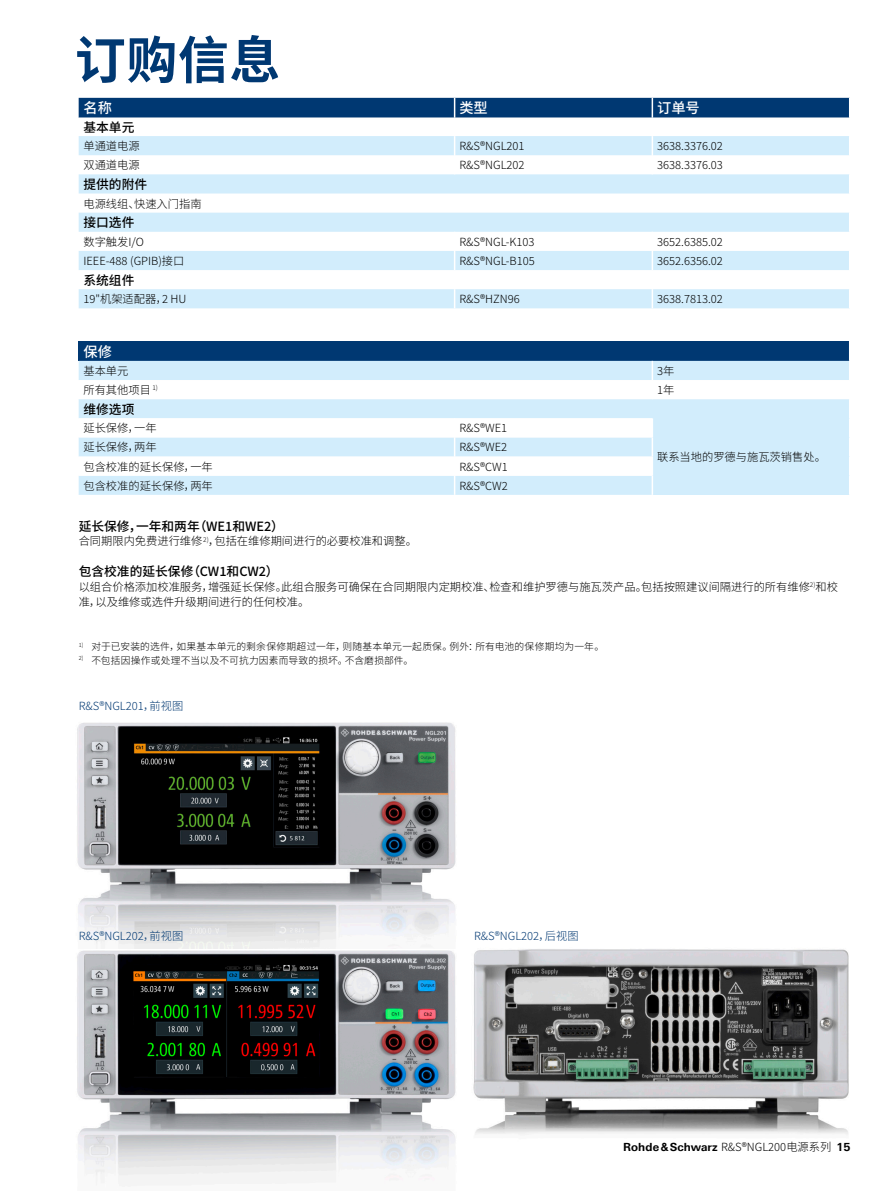
<style>
.page{position:relative;width:893px;height:1191px;background:#fff}
.page>*{position:absolute;margin:0;border:0;box-sizing:border-box;transform-origin:0 0}
.Seiten_Headline_34Pt{font:700 51px "Source Han Sans SC";color:#003872}
.Tabellenueberschrift{font:500 14.25px "Source Han Sans SC";color:#fff}
.Tabellefett{font:500 12.75px "Source Han Sans SC";color:#000}
.Tabelletext{font:300 11.25px/14.7px "Source Han Sans SC";color:#000}
.Bildunterschrift{font:300 11.25px "Source Han Sans SC";color:#003872}
.t1{font:700 11.25px "Linotype Univers 630";color:#000}
.Fussnote{font:300 9.75px "Source Han Sans SC";letter-spacing:.02em;color:#000}
.s1{font-family:"Source Han Sans SC";font-weight:300}
</style>
<div class="page">
<img style="left:77px;top:722px;width:379px;height:227px">
<img style="left:77px;top:950px;width:379px;height:237px">
<img style="left:473px;top:949px;width:376px;height:186px">
<svg style="left:79px;top:98px;width:771px;height:210px"></svg>
<div style="left:79px;top:341px;width:771px;height:20px;background:#003872"></div>
<div style="left:79px;top:361px;width:770px;height:134px;background:#d2edfc"></div>
<svg style="left:79px;top:380px;width:770px;height:96px"></svg>
<div style="left:652px;top:418px;width:198px;height:77px;background:#d2edfc"></div>
<svg style="left:652px;top:361px;width:1px;height:38px"></svg>
<svg style="left:454px;top:418px;width:1px;height:77px"></svg>
<svg style="left:652px;top:418px;width:1px;height:77px"></svg>
<svg style="left:849px;top:341px;width:1px;height:154px"></svg>
<p class="Seiten_Headline_34Pt" style="left:75px;top:31px;width:207px">订购信息</p>
<p class="Tabellenueberschrift" style="left:83px;top:100px;width:30px">名称</p>
<p class="Tabellenueberschrift" style="left:459px;top:100px;width:30px">类型</p>
<p class="Tabellenueberschrift" style="left:657px;top:100px;width:44px">订单号</p>
<p class="Tabellefett" style="left:83px;top:120px;width:52px">基本单元</p>
<p class="Tabelletext" style="left:83px;top:139px;width:58px">单通道电源</p>
<p class="Tabelletext" style="left:459px;top:139px;width:67px">R&amp;S®NGL201</p>
<p class="Tabelletext" style="left:657px;top:139px;width:67px">3638.3376.02</p>
<p class="Tabelletext" style="left:83px;top:158px;width:58px">双通道电源</p>
<p class="Tabelletext" style="left:459px;top:158px;width:67px">R&amp;S®NGL202</p>
<p class="Tabelletext" style="left:657px;top:158px;width:67px">3638.3376.03</p>
<p class="Tabellefett" style="left:83px;top:177px;width:65px">提供的附件</p>
<p class="Tabelletext" style="left:83px;top:196px;width:120px">电源线组、快速入门指南</p>
<p class="Tabellefett" style="left:83px;top:215px;width:52px">接口选件</p>
<p class="Tabelletext" style="left:83px;top:235px;width:62px">数字触发I/O</p>
<p class="Tabelletext" style="left:459px;top:235px;width:77px">R&amp;S®NGL-K103</p>
<p class="Tabelletext" style="left:657px;top:235px;width:67px">3652.6385.02</p>
<p class="Tabelletext" style="left:83px;top:254px;width:103px">IEEE-488 (GPIB)接口</p>
<p class="Tabelletext" style="left:459px;top:254px;width:77px">R&amp;S®NGL-B105</p>
<p class="Tabelletext" style="left:657px;top:254px;width:67px">3652.6356.02</p>
<p class="Tabellefett" style="left:83px;top:273px;width:52px">系统组件</p>
<p class="Tabelletext" style="left:83px;top:292px;width:105px">19"机架适配器，2 HU</p>
<p class="Tabelletext" style="left:459px;top:292px;width:62px">R&amp;S®HZN96</p>
<p class="Tabelletext" style="left:657px;top:292px;width:67px">3638.7813.02</p>
<p class="Tabellenueberschrift" style="left:83px;top:343px;width:30px">保修</p>
<p class="Tabelletext" style="left:83px;top:364px;width:46px">基本单元</p>
<p class="Tabelletext" style="left:657px;top:364px;width:19px">3年</p>
<p class="Tabelletext" style="left:83px;top:383px;width:76px">所有其他项目 <sup>1)</sup></p>
<p class="Tabelletext" style="left:657px;top:383px;width:19px">1年</p>
<p class="Tabellefett" style="left:83px;top:402px;width:52px">维修选项</p>
<p class="Tabelletext" style="left:83px;top:421px;width:75px">延长保修，一年</p>
<p class="Tabelletext" style="left:459px;top:421px;width:49px">R&amp;S®WE1</p>
<p class="Tabelletext" style="left:657px;top:450px;width:170px">联系当地的罗德与施瓦茨销售处。</p>
<p class="Tabelletext" style="left:83px;top:440px;width:75px">延长保修，两年</p>
<p class="Tabelletext" style="left:459px;top:440px;width:49px">R&amp;S®WE2</p>
<p class="Tabelletext" style="left:83px;top:459px;width:131px">包含校准的延长保修，一年</p>
<p class="Tabelletext" style="left:459px;top:459px;width:50px">R&amp;S®CW1</p>
<p class="Tabelletext" style="left:83px;top:478px;width:131px">包含校准的延长保修，两年</p>
<p class="Tabelletext" style="left:459px;top:478px;width:50px">R&amp;S®CW2</p>
<p class="Tabellefett" style="left:79px;top:519px;width:207px">延长保修，一年和两年（WE1和WE2）</p>
<p class="Tabelletext" style="left:79px;top:534px;width:340px">合同期限内免费进行维修<sup>2)</sup>，包括在维修期间进行的必要校准和调整。</p>
<p class="Tabellefett" style="left:79px;top:564px;width:201px">包含校准的延长保修（CW1和CW2）</p>
<p class="Tabelletext" style="left:79px;top:580px;width:761px">以组合价格添加校准服务，增强延长保修。此组合服务可确保在合同期限内定期校准、检查和维护罗德与施瓦茨产品。包括按照建议间隔进行的所有维修<sup>2)</sup>和校准，以及维修或选件升级期间进行的任何校准。</p>
<p class="Fussnote" style="left:79px;top:641px;width:527px"><sup>1)</sup> 对于已安装的选件，如果基本单元的剩余保修期超过一年，则随基本单元一起质保。例外：所有电池的保修期均为一年。</p>
<p class="Fussnote" style="left:79px;top:654px;width:336px"><sup>2)</sup> 不包括因操作或处理不当以及不可抗力因素而导致的损坏。不含磨损部件。</p>
<p class="Bildunterschrift" style="left:79px;top:700px;width:106px">R&amp;S®NGL201，前视图</p>
<p class="Bildunterschrift" style="left:79px;top:929px;width:106px">R&amp;S®NGL202，前视图</p>
<p class="Bildunterschrift" style="left:474px;top:929px;width:106px">R&amp;S®NGL202，后视图</p>
<p class="t1" style="left:623px;top:1139px;width:229px">Rohde&amp;Schwarz <span class="s1">R&amp;S®NGL200电源系列</span> 15</p>
</div>
